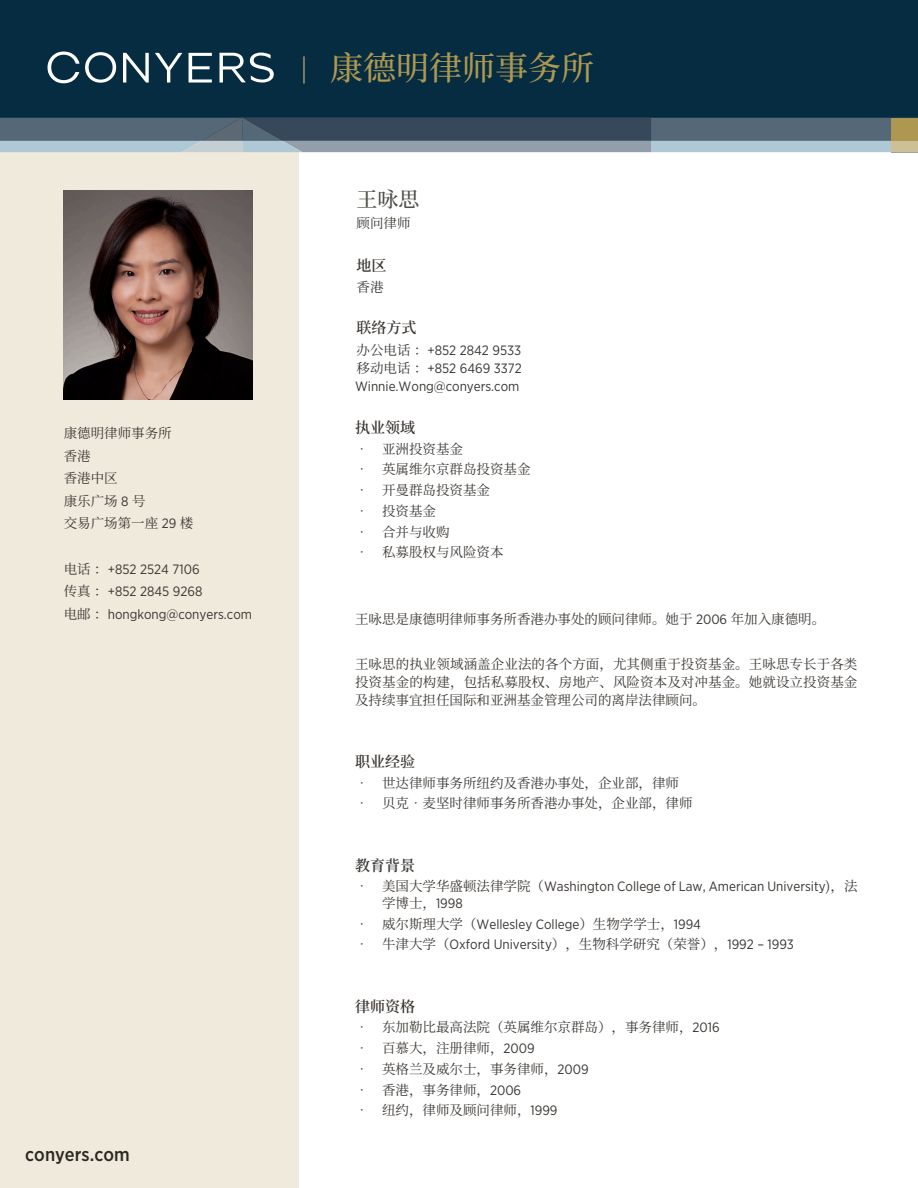
<style>
.page{position:relative;width:918px;height:1188px;background:#fff}
.page>*{position:absolute;margin:0;border:0;box-sizing:border-box;transform-origin:0 0}
.t1{font:500 33px "Source Han Serif SC";color:#ae9852}
.Body_Text{font:500 21px "Source Han Serif SC";color:#4e4d49}
._15_URL{font:500 18.75px "Gotham Narrow";letter-spacing:.005em;color:#2b2824}
.Body_Title{font:600 15px "Source Han Serif SC";color:#3a3632}
.Body_Text-2{font:13.5px/18px "Source Han Serif SC";color:#3a3632;text-align:justify}
.Body_Text_Left_Justi{font:13.5px/16.5px "Gotham Narrow";color:#3a3632}
.Body_Text-3{font:13.5px "Gotham Narrow";color:#3a3632}
.Body_Text_Left_Justi-2{font:13.5px "Source Han Serif SC";color:#3a3632}
.s1{font-family:"Gotham Narrow"}
.s2{font-family:"Source Han Serif SC"}
.s3{font-family:"Gotham Narrow";font-weight:300;font-size:30px;color:#bba870}
</style>
<div class="page">
<div style="left:0;top:152px;width:299px;height:1036px;background:#f0eadc"></div>
<img style="left:64px;top:191px;width:189px;height:208px">
<div style="left:0;top:0;width:918px;height:140px;background:#052c40"></div>
<svg style="left:0;top:118px;width:918px;height:35px;background:#6a7c8a"></svg>
<div style="left:892px;top:140px;width:26px;height:12px;background:#cdc096"></div>
<div style="left:892px;top:118px;width:26px;height:22px;background:#ae9851"></div>
<svg style="left:123px;top:53px;width:26px;height:30px"></svg>
<svg style="left:189px;top:53px;width:23px;height:30px"></svg>
<svg style="left:220px;top:53px;width:54px;height:30px"></svg>
<svg style="left:155px;top:53px;width:27px;height:30px"></svg>
<svg style="left:48px;top:52px;width:68px;height:31px"></svg>
<p class="Body_Text_Left_Justi-2" style="left:64px;top:426px;width:109px">康德明律师事务所</p>
<p class="Body_Text_Left_Justi-2" style="left:64px;top:448px;width:28px">香港</p>
<p class="Body_Text_Left_Justi-2" style="left:64px;top:471px;width:55px">香港中区</p>
<p class="Body_Text_Left_Justi-2" style="left:64px;top:493px;width:83px">康乐广场 <span class="s1">8</span> 号</p>
<p class="Body_Text_Left_Justi-2" style="left:64px;top:516px;width:131px">交易广场第一座 <span class="s1">29</span> 楼</p>
<p class="Body_Text_Left_Justi" style="left:64px;top:560px;width:137px"><span class="s2">电话 ：</span>+852 2524 7106</p>
<p class="Body_Text_Left_Justi" style="left:64px;top:583px;width:140px"><span class="s2">传真 ：</span>+852 2845 9268</p>
<p class="Body_Text_Left_Justi" style="left:64px;top:606px;width:190px"><span class="s2">电邮 ：</span>hongkong@conyers.com</p>
<p class="_15_URL" style="left:25px;top:1142px;width:106px">conyers.com</p>
<p class="t1" style="left:300px;top:49px;width:296px"><span class="s3">|</span> 康德明律师事务所</p>
<p class="Body_Text" style="left:357px;top:188px;width:64px">王咏思</p>
<p class="Body_Text-2" style="left:357px;top:214px;width:55px">顾问律师</p>
<p class="Body_Title" style="left:357px;top:257px;width:32px">地区</p>
<p class="Body_Text-2" style="left:357px;top:278px;width:28px">香港</p>
<p class="Body_Title" style="left:357px;top:319px;width:61px">联络方式</p>
<p class="Body_Text-3" style="left:357px;top:342px;width:166px"><span class="s2">办公电话 ：</span>+852 2842 9533</p>
<p class="Body_Text-3" style="left:357px;top:360px;width:167px"><span class="s2">移动电话 ：</span>+852 6469 3372</p>
<p class="Body_Text-3" style="left:355px;top:378px;width:166px">Winnie.Wong@conyers.com</p>
<p class="Body_Title" style="left:355px;top:419px;width:61px">执业领域</p>
<p class="Body_Text-2" style="left:355px;top:440px;width:109px">• 亚洲投资基金</p>
<p class="Body_Text-2" style="left:355px;top:461px;width:177px">• 英属维尔京群岛投资基金</p>
<p class="Body_Text-2" style="left:355px;top:481px;width:136px">• 开曼群岛投资基金</p>
<p class="Body_Text-2" style="left:355px;top:502px;width:82px">• 投资基金</p>
<p class="Body_Text-2" style="left:355px;top:523px;width:96px">• 合并与收购</p>
<p class="Body_Text-2" style="left:355px;top:544px;width:150px">• 私募股权与风险资本</p>
<p class="Body_Text-2" style="left:355px;top:610px;width:472px">王咏思是康德明律师事务所香港办事处的顾问律师。她于 <span class="s1">2006</span> 年加入康德明。</p>
<p class="Body_Text-2" style="left:355px;top:655px;width:504px">王咏思的执业领域涵盖企业法的各个方面，尤其侧重于投资基金。王咏思专长于各类投资基金的构建，包括私募股权、房地产、风险资本及对冲基金。她就设立投资基金及持续事宜担任国际和亚洲基金管理公司的离岸法律顾问。</p>
<p class="Body_Title" style="left:355px;top:753px;width:61px">职业经验</p>
<p class="Body_Text-2" style="left:355px;top:774px;width:325px">• 世达律师事务所纽约及香港办事处，企业部，律师</p>
<p class="Body_Text-2" style="left:355px;top:795px;width:339px">• 贝克•麦坚时律师事务所香港办事处，企业部，律师</p>
<p class="Body_Title" style="left:355px;top:857px;width:61px">教育背景</p>
<p class="Body_Text_Left_Justi" style="left:382px;top:878px;width:477px;text-indent:-27px"><span class="s2">• 美国大学华盛顿法律学院（</span>Washington College of Law, American University<span class="s2">)，法学博士，</span>1998</p>
<p class="Body_Text_Left_Justi" style="left:355px;top:915px;width:348px"><span class="s2">• 威尔斯理大学（</span>Wellesley College<span class="s2">）生物学学士，</span>1994</p>
<p class="Body_Text_Left_Justi" style="left:355px;top:936px;width:441px"><span class="s2">• 牛津大学（</span>Oxford University<span class="s2">），生物科学研究（荣誉），</span>1992 – 1993</p>
<p class="Body_Title" style="left:355px;top:998px;width:61px">律师资格</p>
<p class="Body_Text-2" style="left:355px;top:1019px;width:366px">• 东加勒比最高法院（英属维尔京群岛），事务律师，<span class="s1">2016</span></p>
<p class="Body_Text-2" style="left:355px;top:1039px;width:181px">• 百慕大，注册律师，<span class="s1">2009</span></p>
<p class="Body_Text-2" style="left:355px;top:1060px;width:235px">• 英格兰及威尔士，事务律师，<span class="s1">2009</span></p>
<p class="Body_Text-2" style="left:355px;top:1081px;width:168px">• 香港，事务律师，<span class="s1">2006</span></p>
<p class="Body_Text-2" style="left:355px;top:1102px;width:204px">• 纽约，律师及顾问律师，<span class="s1">1999</span></p>
</div>
